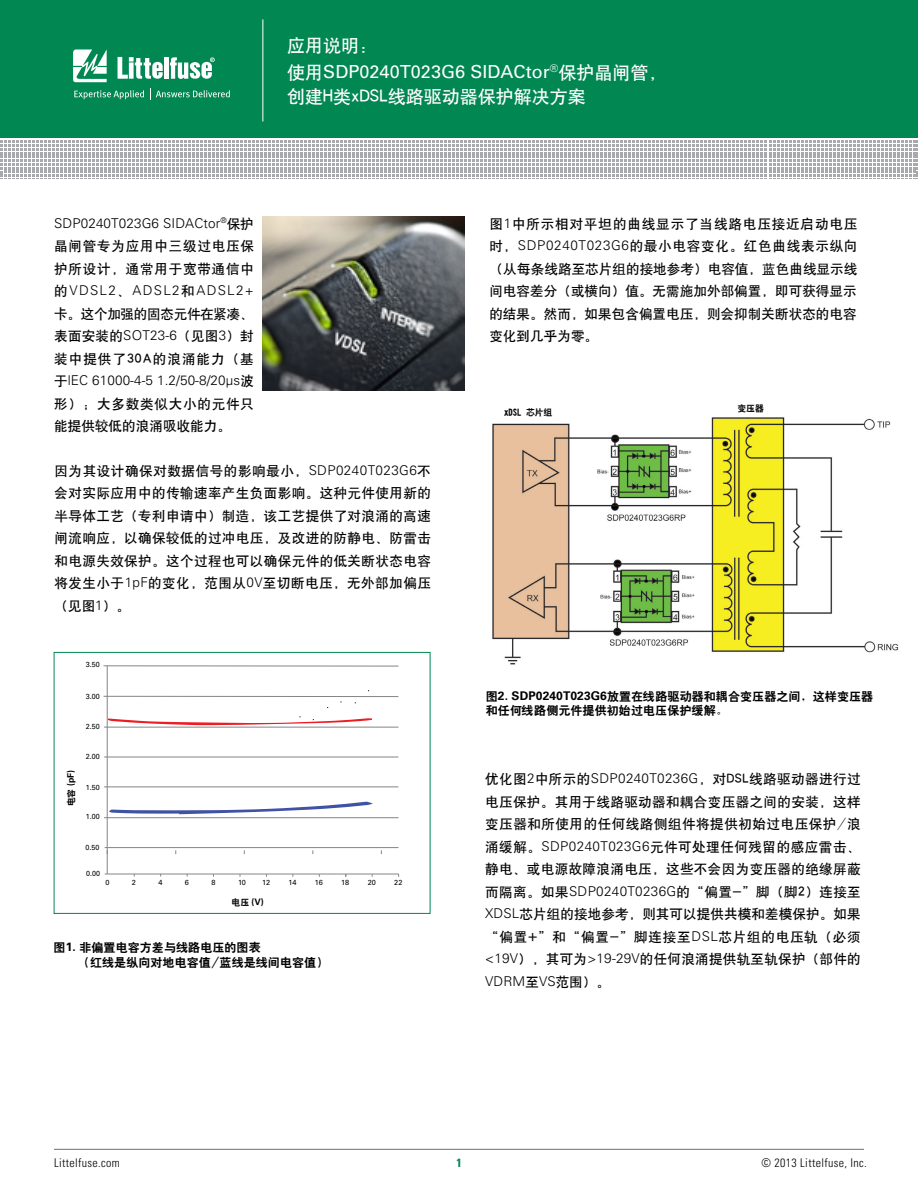
<style>
.page{position:relative;width:918px;height:1188px;background:#fff}
.page>*{position:absolute;margin:0;border:0;box-sizing:border-box;transform-origin:0 0}
.t1{font:18px "Univers LT Std";letter-spacing:.005em;color:#fff}
.t2{font:18px "H Yb 1 gj";color:#fff}
.t3{font:13.5px/22.5px "H Yb 1 gj";letter-spacing:.035em;color:#000;text-align:justify}
.t4{font:300 13.5px "Univers LT Std";letter-spacing:.01em;color:#000}
.t5{font:13.5px/22.5px "H Yb 1 gj";letter-spacing:.06em;color:#000}
.t6{font:13.5px/22.5px "H Yb 1 gj";letter-spacing:.01em;color:#000}
.t7{font:300 13.5px "Univers LT Std";letter-spacing:.095em;color:#000}
.t8{font:12px/14.4px "Heiti CSEG";letter-spacing:.01em;color:#000}
.t9{font:12px/14.4px "H Yb 2 gj";letter-spacing:.01em;color:#000}
.t10{font:300 condensed 12px "Univers LT Std";letter-spacing:.03em;color:#000}
.t11{font:700 condensed 12px "Univers LT Std";color:#008752}
.t12{font:700 9px "Univers LT Std";color:#000}
.t13{font:9px "Heiti CSEG";color:#000}
.t14{font:7.35px "Univers LT Std";color:#000}
.s1{font-family:"H Yb 1 gj"}
.s2{font-family:"H Yb 1 gj";font-weight:400}
.s3{font-family:"Univers LT Std";font-weight:300}
.s4{font-family:"Heiti CSEG";font-weight:400}
.s5{font-family:"Univers LT Std";font-weight:700}
</style>
<div class="page">
<img style="left:492px;top:417px;width:407px;height:248px">
<div style="left:490px;top:405px;width:74px;height:15px;background:#fff"></div>
<div style="left:0;top:0;width:918px;height:137px;background:#008752"></div>
<svg style="left:73px;top:49px;width:34px;height:33px"></svg>
<hr style="left:164px;top:57px;width:4px;height:22px;background:#fff">
<svg style="left:170px;top:57px;width:45px;height:22px"></svg>
<svg style="left:118px;top:57px;width:45px;height:22px"></svg>
<svg style="left:74px;top:90px;width:70px;height:9px"></svg>
<svg style="left:150px;top:89px;width:80px;height:11px"></svg>
<svg style="left:0;top:140px;width:918px;height:39px"></svg>
<hr style="left:262px;top:19px;width:1px;height:103px;background:#fff">
<hr style="left:54px;top:1149px;width:810px;height:1px;background:#6d6e71">
<svg style="left:109px;top:802px;width:264px;height:12px"></svg>
<hr style="left:104px;top:696px;width:294px;height:1px;background:#858589">
<hr style="left:104px;top:727px;width:294px;height:1px;background:#858589">
<hr style="left:104px;top:757px;width:294px;height:1px;background:#858589">
<hr style="left:104px;top:787px;width:294px;height:1px;background:#858589">
<hr style="left:104px;top:817px;width:294px;height:1px;background:#858589">
<hr style="left:107px;top:874px;width:291px;height:1px;background:#858589">
<hr style="left:107px;top:847px;width:291px;height:1px;background:#858589">
<svg style="left:108px;top:717px;width:264px;height:8px"></svg>
<div style="left:54px;top:652px;width:377px;height:262px;border:1px solid #008752"></div>
<hr style="left:104px;top:666px;width:294px;height:1px;background:#858589">
<hr style="left:107px;top:666px;width:1px;height:208px;background:#858589">
<svg style="left:105px;top:847px;width:3px;height:7px"></svg>
<img style="left:262px;top:216px;width:202px;height:175px">
<h1 class="t2" style="left:287px;top:37px;width:91px">应用说明：</h1>
<h1 class="t1" style="left:287px;top:61px;width:381px"><span class="s1">使用</span>SDP0240T023G6 SIDACtor<sup>®</sup><span class="s1">保护晶闸管，</span></h1>
<h1 class="t2" style="left:287px;top:88px;width:300px">创建H类xDSL线路驱动器保护解决方案</h1>
<p class="t4" style="left:54px;top:215px;width:201px">SDP0240T023G6 SIDACtor<sup>®</sup><span class="s2">保护</span></p>
<p class="t5" style="left:54px;top:235px;width:201px">晶闸管专为应用中三级过电压保护所设计，通常用于宽带通信中</p>
<p class="t7" style="left:54px;top:282px;width:201px"><span class="s2">的</span>VDSL2<span class="s2">、</span>ADSL2<span class="s2">和</span>ADSL2+</p>
<p class="t3" style="left:54px;top:303px;width:201px">卡。这个加强的固态元件在紧凑、表面安装的<span class="s3">SOT23-6</span>（见图<span class="s3">3</span>）封装中提供了30A的浪涌能力（基</p>
<p class="t4" style="left:54px;top:373px;width:201px"><span class="s2">于</span>lEC 61000-4-5 1.2/50-8/20μs<span class="s2">波</span></p>
<p class="t6" style="left:54px;top:393px;width:201px">形）；大多数类似大小的元件只能提供较低的浪涌吸收能力。</p>
<p class="t3" style="left:489px;top:213px;width:370px">图<span class="s3">1</span>中所示相对平坦的曲线显示了当线路电压接近启动电压时，<span class="s3">SDP0240T023G6</span>的最小电容变化。红色曲线表示纵向（从每条线路至芯片组的接地参考）电容值，蓝色曲线显示线间电容差分（或横向）值。无需施加外部偏置，即可获得显示的结果。然而，如果包含偏置电压，则会抑制关断状态的电容变化到几乎为零。</p>
<p class="t13" style="left:504px;top:408px;width:50px">xDSL 芯片组</p>
<p class="t13" style="left:738px;top:404px;width:28px">变压器</p>
<p class="t3" style="left:55px;top:459px;width:378px">因为其设计确保对数据信号的影响最小，<span class="s3">SDP0240T023G6</span>不会对实际应用中的传输速率产生负面影响。这种元件使用新的半导体工艺（专利申请中）制造，该工艺提供了对浪涌的高速闸流响应，以确保较低的过冲电压，及改进的防静电、防雷击和电源失效保护。这个过程也可以确保元件的低关断状态电容将发生小于<span class="s3">1pF</span>的变化，范围从<span class="s3">0V</span>至切断电压，无外部加偏压（见图<span class="s3">1</span>）。</p>
<p class="t14" style="left:86px;top:660px;width:16px">3.50</p>
<p class="t14" style="left:86px;top:692px;width:16px">3.00</p>
<p class="t14" style="left:86px;top:722px;width:16px">2.50</p>
<p class="t12" style="left:66px;top:806px;width:38px;rotate:-90deg"><span class="s4">电容</span> (pF)</p>
<p class="t14" style="left:86px;top:752px;width:16px">2.00</p>
<p class="t14" style="left:86px;top:783px;width:16px">1.50</p>
<p class="t14" style="left:86px;top:812px;width:16px">1.00</p>
<p class="t14" style="left:85px;top:843px;width:16px">0.50</p>
<p class="t14" style="left:86px;top:869px;width:16px">0.00</p>
<p class="t14" style="left:105px;top:878px;width:6px">0</p>
<p class="t14" style="left:132px;top:878px;width:6px">2</p>
<p class="t14" style="left:158px;top:878px;width:6px">4</p>
<p class="t14" style="left:185px;top:878px;width:6px">6</p>
<p class="t14" style="left:212px;top:878px;width:6px">8</p>
<p class="t14" style="left:238px;top:878px;width:9px">10</p>
<p class="t14" style="left:262px;top:878px;width:10px">12</p>
<p class="t14" style="left:289px;top:878px;width:9px">14</p>
<p class="t14" style="left:315px;top:878px;width:10px">16</p>
<p class="t14" style="left:341px;top:878px;width:10px">18</p>
<p class="t14" style="left:368px;top:878px;width:10px">20</p>
<p class="t14" style="left:394px;top:878px;width:10px">22</p>
<p class="t12" style="left:232px;top:897px;width:34px"><span class="s4">电压</span> (V)</p>
<p class="t9" style="left:78px;top:941px;width:252px;text-indent:-24px">图<span class="s5">1.</span> 非偏置电容方差与线路电压的图表<br>（红线是纵向对地电容值/蓝线是线间电容值）</p>
<p class="t8" style="left:486px;top:689px;width:389px">图<span class="s5">2. SDP0240T023G6</span>放置在线路驱动器和耦合变压器之间，这样变压器和任何线路侧元件提供初始过电压保护缓解。</p>
<p class="t3" style="left:485px;top:768px;width:377px">优化图<span class="s3">2</span>中所示的<span class="s3">SDP0240T0236G</span>，对DSL线路驱动器进行过电压保护。其用于线路驱动器和耦合变压器之间的安装，这样变压器和所使用的任何线路侧组件将提供初始过电压保护/浪涌缓解。<span class="s3">SDP0240T023G6</span>元件可处理任何残留的感应雷击、静电、或电源故障浪涌电压，这些不会因为变压器的绝缘屏蔽而隔离。如果<span class="s3">SDP0240T0236G</span>的“偏置-”脚（脚2）连接至<span class="s3">XDSL</span>芯片组的接地参考，则其可以提供共模和差模保护。如果“偏置+”和“偏置-”脚连接至<span class="s3">DSL</span>芯片组的电压轨（必须<span class="s3">&lt;19V</span>），其可为<span class="s3">&gt;19-29V</span>的任何浪涌提供轨至轨保护（部件的</p>
<p class="t4" style="left:485px;top:973px;width:126px">VDRM<span class="s2">至</span>VS<span class="s2">范围）。</span></p>
<p class="t10" style="left:54px;top:1156px;width:67px">Littelfuse.com</p>
<p class="t11" style="left:456px;top:1155px;width:7px">1</p>
<p class="t10" style="left:762px;top:1156px;width:107px">© 2013 Littelfuse, Inc.</p>
</div>
